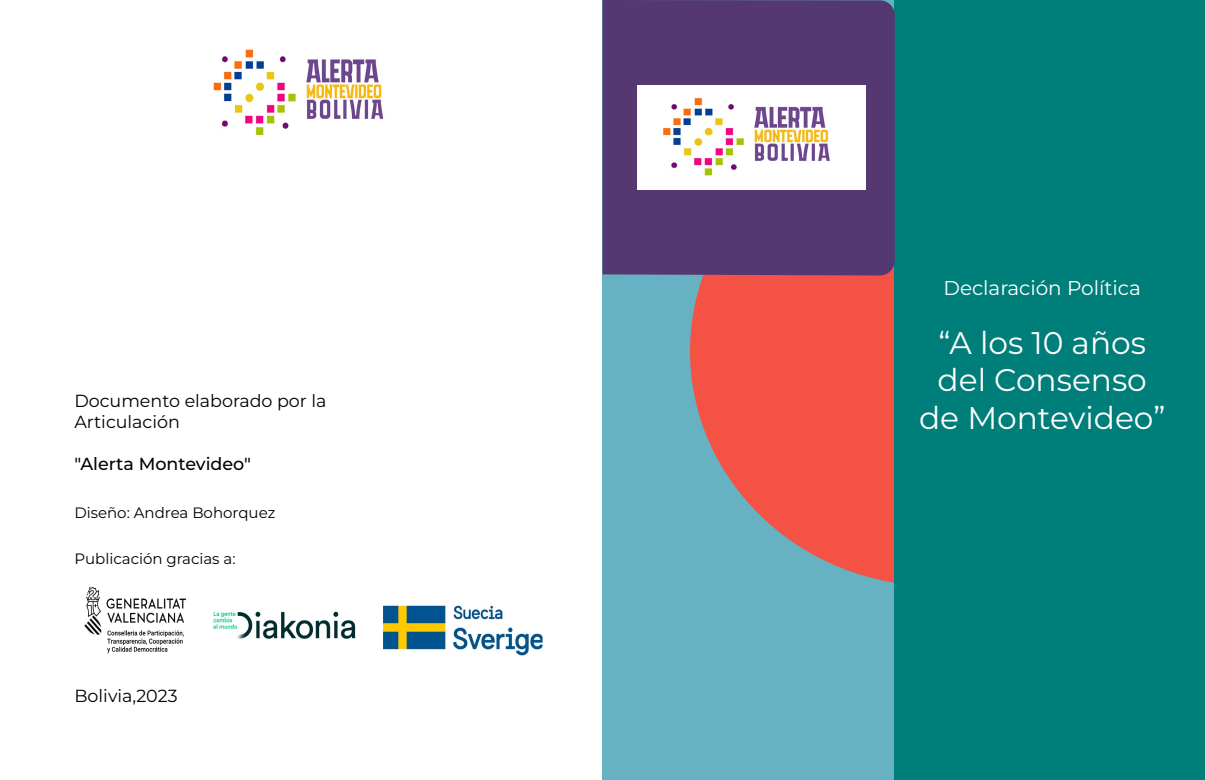
<style>
.page{position:relative;width:1205px;height:780px;background:#fff}
.page>*{position:absolute;margin:0;border:0;box-sizing:border-box;transform-origin:0 0}
.t1{font:31.25px/37.5px "Montserrat";color:#fff;text-align:center}
.t2{font:20px "Montserrat";color:#fff}
.t3{font:17.5px/21px "Montserrat";color:#020203}
.t4{font:500 17.5px "Montserrat";color:#020203}
.t5{font:15px "Montserrat";color:#020203}
</style>
<div class="page">
<img style="left:383px;top:605px;width:159px;height:51px">
<img style="left:84px;top:586px;width:103px;height:68px">
<div style="left:602px;top:0;width:298px;height:780px;background:#66b2c2"></div>
<div style="left:690px;top:116px;width:493px;height:470px;background:#f45245;border-radius:50%"></div>
<div style="left:895px;top:0;width:310px;height:780px;background:#007e7a"></div>
<div style="left:602px;top:0;width:293px;height:275px;background:#553872"></div>
<img style="left:213px;top:49px;width:171px;height:86px">
<img style="left:637px;top:86px;width:228px;height:103px">
<img style="left:213px;top:611px;width:143px;height:28px">
<p class="t3" style="left:74px;top:390px;width:254px">Documento elaborado por la<br>Articulación</p>
<p class="t4" style="left:74px;top:452px;width:178px">"Alerta Montevideo"</p>
<p class="t5" style="left:74px;top:502px;width:202px">Diseño: Andrea Bohorquez</p>
<p class="t5" style="left:74px;top:548px;width:163px">Publicación gracias a:</p>
<p class="t3" style="left:74px;top:684px;width:105px">Bolivia,2023</p>
<p class="t2" style="left:943px;top:275px;width:199px">Declaración Política</p>
<h1 class="t1" style="left:919px;top:323px;width:248px">“A los 10 años del Consenso de Montevideo”</h1>
</div>
